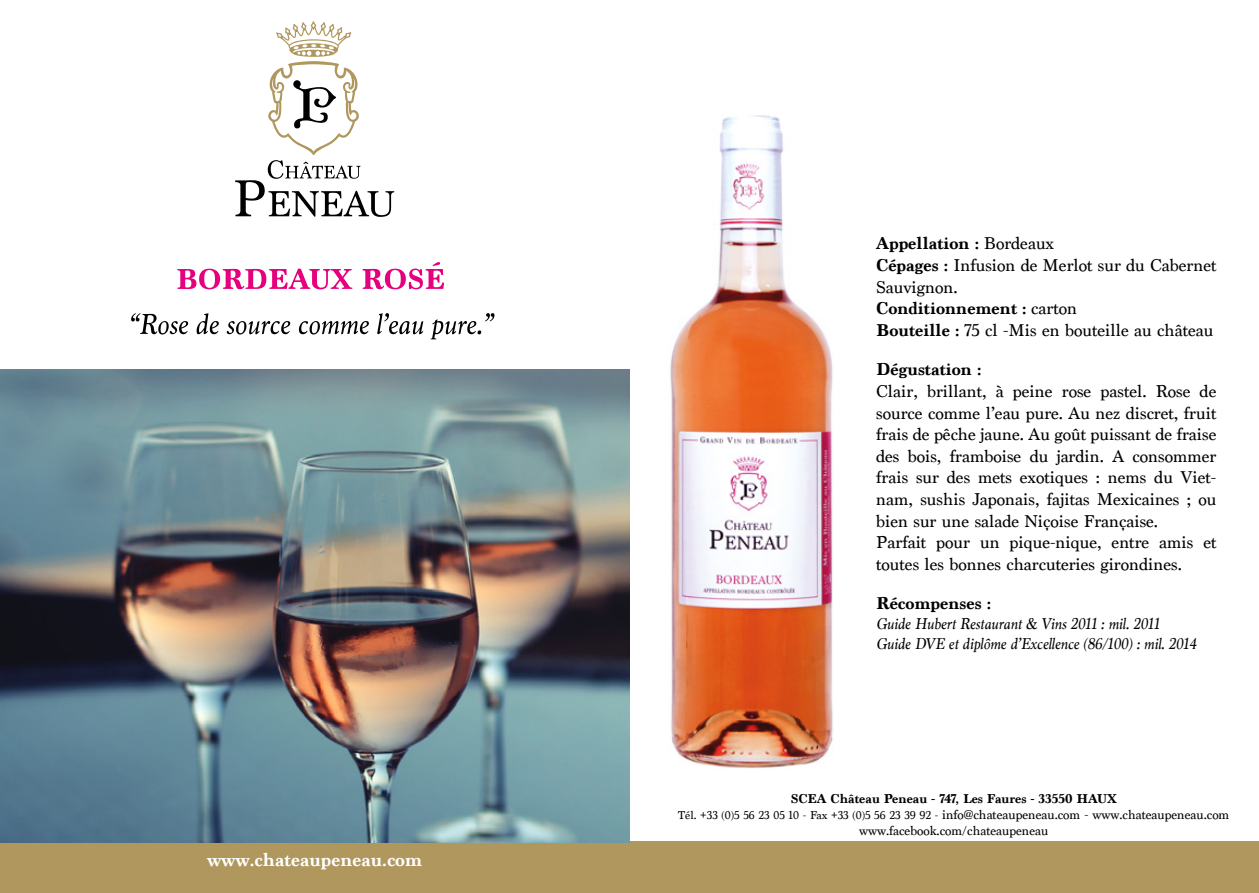
<style>
.page{position:relative;width:1259px;height:893px;background:#fff}
.page>*{position:absolute;margin:0;border:0;box-sizing:border-box;transform-origin:0 0}
.t1{font:700 19.5px "Marion";color:#fff}
.t2{font:18px/21.6px "Marion";color:#000}
.t3{font:700 18px "Marion";color:#000}
.t4{font:italic 16.5px/19.8px "Marion";color:#000}
.t5{font:13.5px/16.2px "Marion";color:#000;text-align:center}
.s1{font-weight:700}
.s2{font-size:12px}
</style>
<div class="page">
<div style="left:0;top:842px;width:1259px;height:51px;background:#af975d"></div>
<img style="left:0;top:369px;width:629px;height:474px">
<img style="left:670px;top:115px;width:164px;height:654px">
<svg style="left:131px;top:313px;width:363px;height:26px"></svg>
<svg style="left:177px;top:262px;width:267px;height:27px"></svg>
<svg style="left:235px;top:21px;width:159px;height:196px"></svg>
<p class="t1" style="left:207px;top:848px;width:217px">www.chateaupeneau.com</p>
<p class="t2" style="left:876px;top:233px;width:342px"><span class="s1">Appellation :</span> Bordeaux<br><span class="s1">Cépages :</span> Infusion de Merlot sur du Cabernet<br>Sauvignon.<br><span class="s1">Conditionnement :</span> carton<br><span class="s1">Bouteille :</span> 75 cl -Mis en bouteille au château</p>
<p class="t3" style="left:876px;top:359px;width:107px">Dégustation :</p>
<p class="t2" style="left:876px;top:381px;width:342px">Clair, brillant, à peine rose pastel. Rose de source comme l’eau pure. Au nez discret, fruit frais de pêche jaune. Au goût puissant de fraise des bois, framboise du jardin. A consommer frais sur des mets exotiques : nems du Viet&shy;nam, sushis Japonais, fajitas Mexicaines ; ou bien sur une salade Niçoise Française.<br>Parfait pour un pique-nique, entre amis et toutes les bonnes charcuteries girondines.</p>
<p class="t3" style="left:876px;top:593px;width:117px">Récompenses :</p>
<p class="t4" style="left:876px;top:614px;width:322px">Guide Hubert Restaurant &amp; Vins 2011 : mil. 2011<br>Guide DVE et diplôme d’Excellence (86/100) : mil. 2014</p>
<p class="t5" style="left:678px;top:791px;width:553px"><span class="s1">SCEA Château Peneau - 747, Les Faures - 33550 HAUX<br></span><span class="s2">Tél. +33 (0)5 56 23 05 10 - Fax +33 (0)5 56 23 39 92 -</span> info@chateaupeneau.com - www.chateaupeneau.com www.facebook.com/chateaupeneau</p>
</div>
